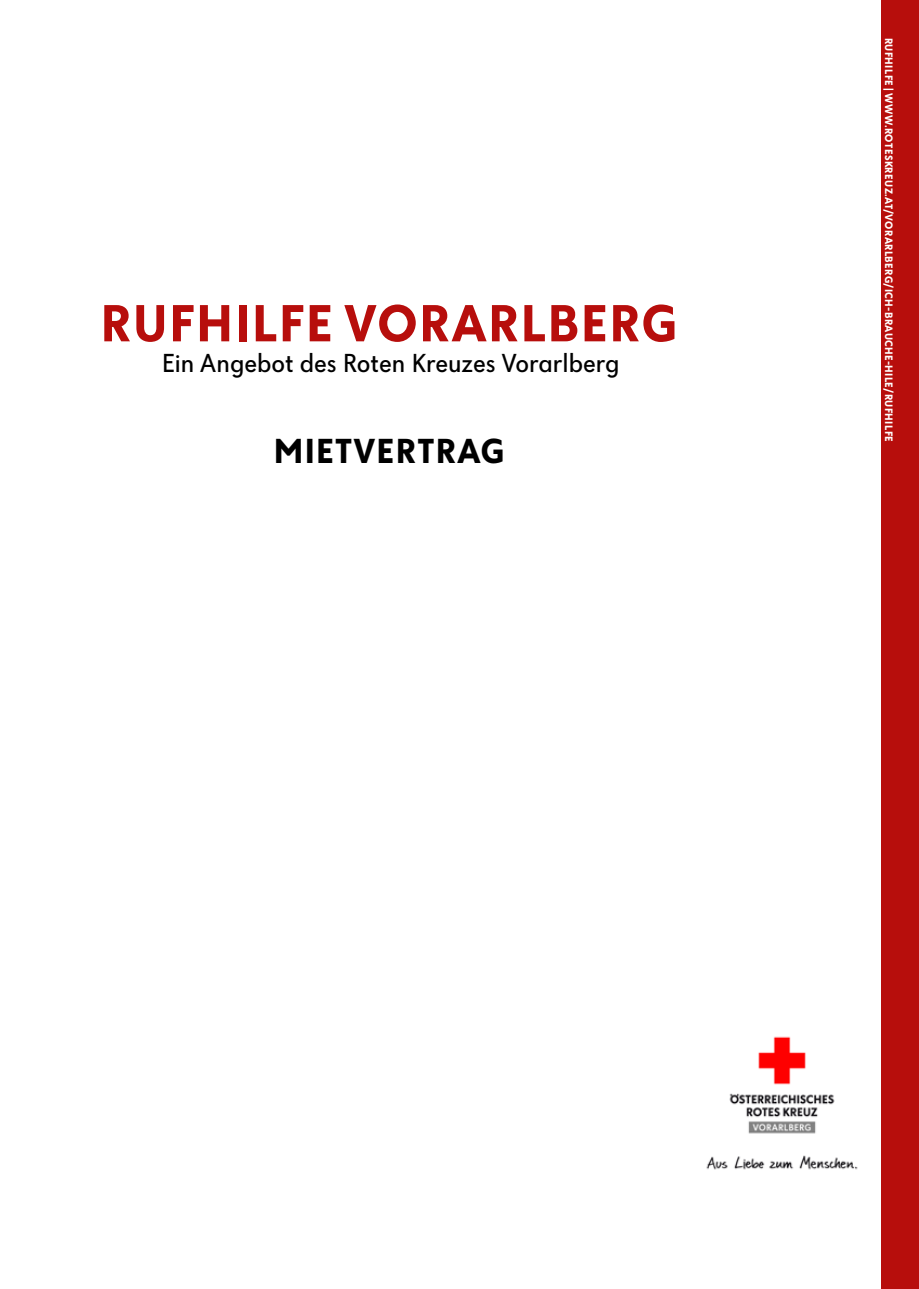
<style>
.page{position:relative;width:919px;height:1289px;background:#fff}
.page>*{position:absolute;margin:0;border:0;box-sizing:border-box;transform-origin:0 0}
.t1{font:700 54px "Dunant";letter-spacing:.035em;color:#b70e0c}
.t2{font:700 36px "Dunant";letter-spacing:.035em;color:#000}
.t3{font:27px "Dunant";color:#000}
.t4{font:700 11.1px "Dunant";letter-spacing:.035em;color:#fff}
</style>
<div class="page">
<div style="left:881px;top:0;width:37px;height:1288px;background:#b70e0c"></div>
<img style="left:706px;top:1036px;width:152px;height:134px">
<h1 class="t1" style="left:101px;top:292px;width:577px">RUFHILFE VORARLBERG</h1>
<h3 class="t3" style="left:162px;top:348px;width:459px">Ein Angebot des Roten Kreuzes Vorarlberg</h3>
<h2 class="t2" style="left:274px;top:430px;width:232px">MIETVERTRAG</h2>
<p class="t4" style="left:895px;top:38px;width:405px;rotate:90deg">RUFHILFE | WWW.ROTESKREUZ.AT/VORARLBERG/ICH-BRAUCHE-HILE/RUFHILFE</p>
</div>
